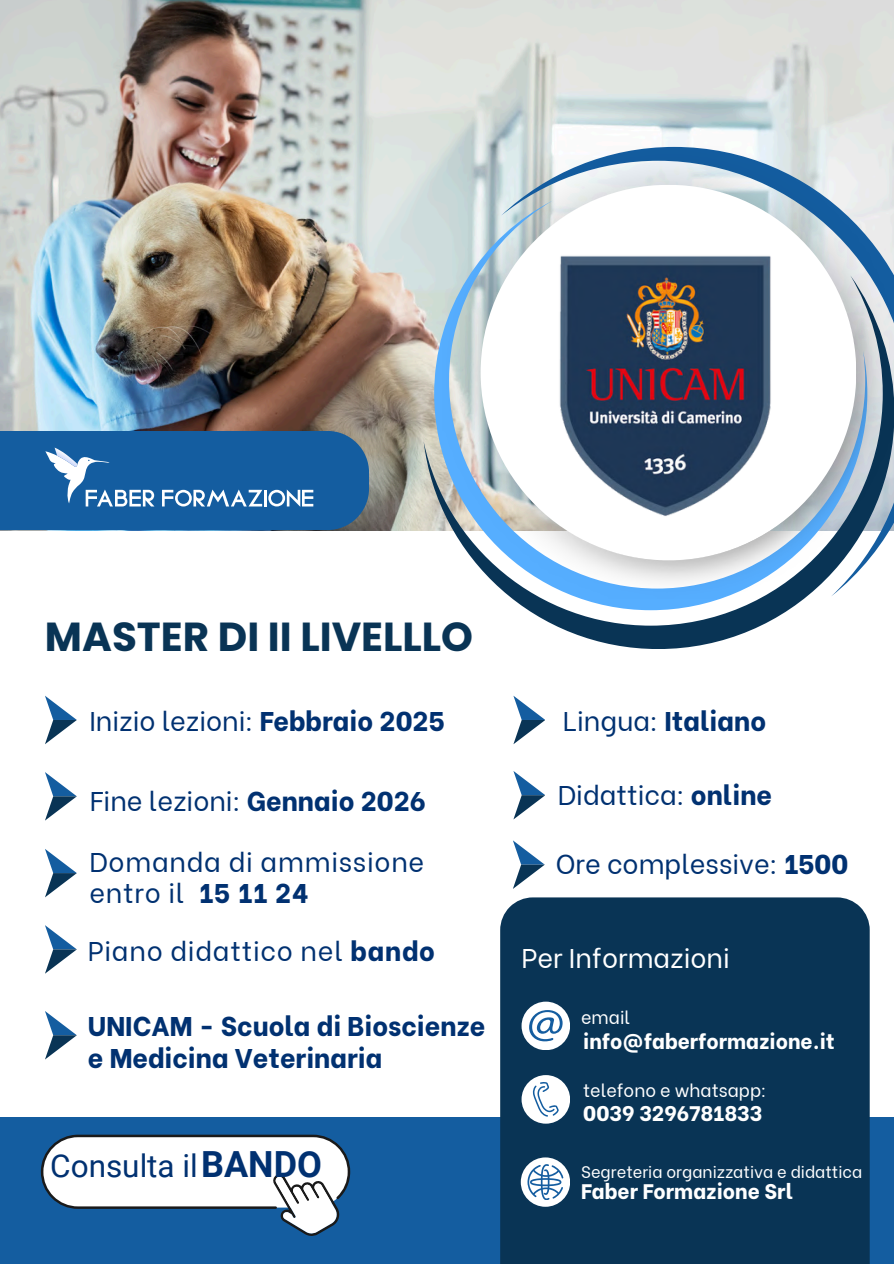
<style>
.page{position:relative;width:894px;height:1264px;background:#fff}
.page>*{position:absolute;margin:0;border:0;box-sizing:border-box;transform-origin:0 0}
.t1{font:700 40.5px "Poppins";color:#093455}
.t2{font:700 36px "Roboto";color:#013171}
.t3{font:31.5px "Roboto";color:#013171}
.t4{font:27px "Be Vietnam";color:#013171}
.t5{font:800 27px/31.5px "Be Vietnam";color:#013171}
.t6{font:27px/30.3px "Be Vietnam";letter-spacing:.025em;color:#013171}
.t7{font:27px "Be Vietnam";color:#fff}
.t8{font:800 21px "Be Vietnam";color:#fff}
.t9{font:18px "Be Vietnam";color:#fff}
.t10{font:16.5px "Be Vietnam";color:#fff}
.s1{font-weight:800}
.s2{font-weight:400}
</style>
<div class="page">
<img style="left:0;top:0;width:893px;height:530px">
<div style="left:0;top:1117px;width:893px;height:146px;background:#145da0"></div>
<div style="left:500px;top:897px;width:369px;height:366px;background:#093455"></div>
<svg style="left:423px;top:275px;width:382px;height:374px"></svg>
<img style="left:442px;top:147px;width:451px;height:451px">
<div style="left:480px;top:185px;width:376px;height:375px;background:#fff;border-radius:50%"></div>
<svg style="left:45px;top:695px;width:31px;height:49px"></svg>
<svg style="left:45px;top:772px;width:31px;height:48px"></svg>
<svg style="left:45px;top:849px;width:31px;height:48px"></svg>
<div style="left:521px;top:1075px;width:49px;height:48px;background:#fff;border-radius:50%"></div>
<svg style="left:532px;top:1082px;width:26px;height:34px"></svg>
<div style="left:520px;top:1157px;width:50px;height:49px;background:#fff;border-radius:50%"></div>
<svg style="left:527px;top:1163px;width:36px;height:36px"></svg>
<div style="left:521px;top:1001px;width:49px;height:49px;background:#fff;border-radius:50%"></div>
<svg style="left:529px;top:1010px;width:33px;height:31px"></svg>
<svg style="left:0;top:431px;width:369px;height:99px"></svg>
<img style="left:552px;top:255px;width:219px;height:268px">
<svg style="left:513px;top:695px;width:31px;height:49px"></svg>
<svg style="left:513px;top:771px;width:31px;height:48px"></svg>
<svg style="left:45px;top:925px;width:31px;height:48px"></svg>
<svg style="left:45px;top:1011px;width:31px;height:48px"></svg>
<svg style="left:41px;top:1134px;width:309px;height:102px"></svg>
<div style="left:258px;top:1162px;width:11px;height:35px;background:#fff"></div>
<div style="left:288px;top:1162px;width:12px;height:16px;background:#fff"></div>
<div style="left:269px;top:1154px;width:25px;height:16px;background:#fff"></div>
<svg style="left:513px;top:840px;width:31px;height:48px"></svg>
<p class="t1" style="left:45px;top:608px;width:429px">MASTER DI II LIVELLLO</p>
<h5 class="t4" style="left:89px;top:698px;width:357px">Inizio lezioni: <span class="s1">Febbraio 2025</span></h5>
<h5 class="t4" style="left:90px;top:778px;width:337px">Fine lezioni: <span class="s1">Gennaio 2026</span></h5>
<p class="t6" style="left:89px;top:844px;width:336px">Domanda di ammissione entro il <span class="s1">15 11 24</span></p>
<p class="t6" style="left:88px;top:933px;width:348px">Piano didattico nel <span class="s1">bando</span></p>
<p class="t5" style="left:88px;top:1008px;width:399px">UNICAM - Scuola di Bioscienze e Medicina Veterinaria</p>
<p class="t3" style="left:50px;top:1148px;width:149px">Consulta il</p>
<h5 class="t2" style="left:201px;top:1143px;width:122px">BANDO</h5>
<h5 class="t5" style="left:562px;top:702px;width:205px"><span class="s2">Lingua:</span> Italiano</h5>
<p class="t4" style="left:557px;top:772px;width:216px">Didattica: <span class="s1">online</span></p>
<p class="t4" style="left:555px;top:842px;width:294px">Ore complessive: <span class="s1">1500</span></p>
<p class="t7" style="left:521px;top:936px;width:210px">Per Informazioni</p>
<p class="t9" style="left:581px;top:1002px;width:51px">email</p>
<h5 class="t8" style="left:583px;top:1023px;width:253px">info@faberformazione.it</h5>
<h1 class="t9" style="left:583px;top:1075px;width:185px">telefono e whatsapp:</h1>
<h5 class="t8" style="left:583px;top:1095px;width:181px">0039 3296781833</h5>
<p class="t10" style="left:581px;top:1158px;width:282px">Segreteria organizzativa e didattica</p>
<h5 class="t8" style="left:581px;top:1173px;width:213px">Faber Formazione Srl</h5>
</div>
